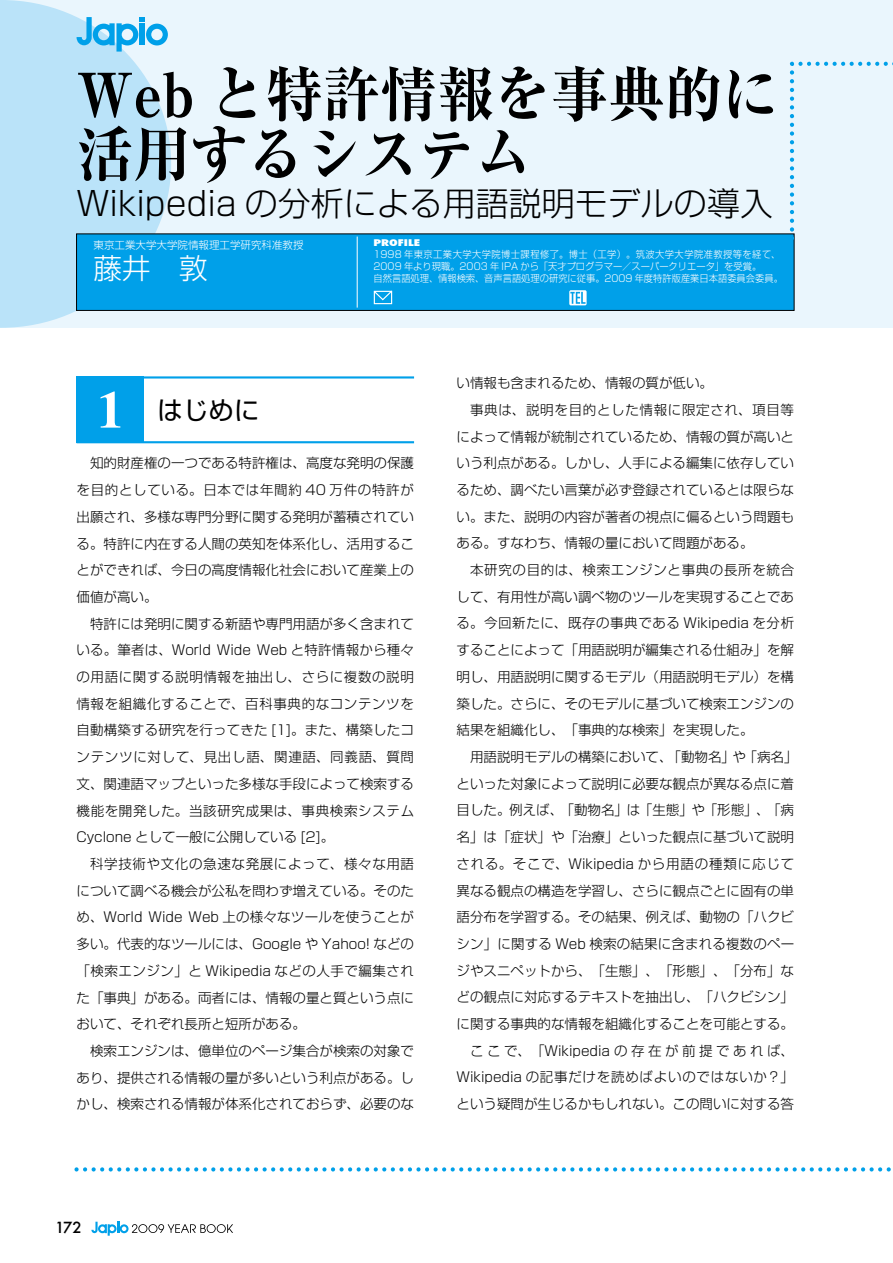
<style>
.page{position:relative;width:893px;height:1263px;background:#fff}
.page>*{position:absolute;margin:0;border:0;box-sizing:border-box;transform-origin:0 0}
.t1{font:700 expanded 60px/60px "Ryumin Pro";color:#000;scale:.95 1}
.t2{font:300 33px "Shin Go Pro";color:#000}
.t3{font:300 28.5px "Shin Go Pro";color:#fff}
.t4{font:25.5px "Shin Go Pro";color:#000}
.t5{font:500 15px "Futura";color:#000}
.t6{font:300 13.5px/26.7px "Shin Go Pro";color:#000;text-align:justify}
.t7{font:300 13.5px "Shin Go Pro";letter-spacing:.05em;color:#000}
.t8{font:300 13.5px "Shin Go Pro";letter-spacing:.04em;color:#000}
.t9{font:300 13.5px "Shin Go Pro";letter-spacing:.06em;color:#000}
.t10{font:300 13.5px "Shin Go Pro";letter-spacing:.055em;color:#000}
.t11{font:300 13.5px "Shin Go Pro";letter-spacing:.255em;color:#000}
.t12{font:300 10.5px "Shin Go Pro";color:#fff}
.t13{font:300 9.75px/12px "Shin Go Pro";color:#fff;scale:.95 1}
.t14{font:800 condensed 9px "Futura";color:#fff;scale:1.5 1}
.s1{font-family:"Times";font-weight:700;font-size:52.5px;color:#fff}
</style>
<div class="page">
<div style="left:0;top:0;width:893px;height:327px;background:#eaf6fd"></div>
<svg style="left:0;top:0;width:171px;height:328px;background:#c0e5f9"></svg>
<div style="left:76px;top:234px;width:718px;height:77px;background:#00a0e9;border:1px solid #000"></div>
<svg style="left:790px;top:64px;width:4px;height:166px"></svg>
<svg style="left:800px;top:62px;width:93px;height:4px"></svg>
<svg style="left:85px;top:1167px;width:806px;height:4px"></svg>
<hr style="left:357px;top:237px;width:1px;height:71px;background:#fff">
<svg style="left:91px;top:1222px;width:142px;height:14px"></svg>
<svg style="left:77px;top:17px;width:91px;height:35px"></svg>
<div style="left:77px;top:376px;width:67px;height:67px;background:#00a0e9"></div>
<hr style="left:77px;top:376px;width:337px;height:2px;background:#00a0e9">
<hr style="left:77px;top:441px;width:337px;height:2px;background:#00a0e9">
<svg style="left:373px;top:290px;width:20px;height:15px"></svg>
<svg style="left:569px;top:290px;width:18px;height:15px"></svg>
<h1 class="t1" style="left:77px;top:60px;width:741px">Web と特許情報を事典的に活用するシステム</h1>
<h2 class="t2" style="left:77px;top:176px;width:698px">Wikipedia の分析による用語説明モデルの導入</h2>
<p class="t12" style="left:94px;top:237px;width:211px">東京工業大学大学院情報理工学研究科准教授</p>
<h3 class="t3" style="left:94px;top:245px;width:115px">藤井　敦</h3>
<p class="t14" style="left:374px;top:237px;width:32px">PROFILE</p>
<p class="t13" style="left:374px;top:247px;width:432px">1998 年東京工業大学大学院博士課程修了。博士（工学）。筑波大学大学院准教授等を経て、<br>2009 年より現職。2003 年 IPA から「天才プログラマー／スーパークリエータ」を受賞。<br>自然言語処理、情報検索、音声言語処理の研究に従事。2009 年度特許版産業日本語委員会委員。</p>
<h3 class="t4" style="left:97px;top:389px;width:164px"><span class="s1">1</span> はじめに</h3>
<p class="t6" style="left:77px;top:448px;width:339px;text-indent:14px">知的財産権の一つである特許権は、高度な発明の保護を目的としている。日本では年間約 40 万件の特許が出願され、多様な専門分野に関する発明が蓄積されている。特許に内在する人間の英知を体系化し、活用することができれば、今日の高度情報化社会において産業上の価値が高い。</p>
<p class="t6" style="left:77px;top:608px;width:339px;text-indent:14px">特許には発明に関する新語や専門用語が多く含まれている。筆者は、World Wide Web と特許情報から種々の用語に関する説明情報を抽出し、さらに複数の説明情報を組織化することで、百科事典的なコンテンツを自動構築する研究を行ってきた [1]。また、構築したコンテンツに対して、見出し語、関連語、同義語、質問文、関連語マップといった多様な手段によって検索する機能を開発した。当該研究成果は、事典検索システムCyclone として一般に公開している [2]。</p>
<p class="t6" style="left:77px;top:849px;width:339px;text-indent:14px">科学技術や文化の急速な発展によって、様々な用語について調べる機会が公私を問わず増えている。そのため、World Wide Web 上の様々なツールを使うことが多い。代表的なツールには、Google や Yahoo! などの「検索エンジン」と Wikipedia などの人手で編集された「事典」がある。両者には、情報の量と質という点において、それぞれ長所と短所がある。</p>
<p class="t6" style="left:77px;top:1036px;width:339px;text-indent:14px">検索エンジンは、億単位のページ集合が検索の対象であり、提供される情報の量が多いという利点がある。しかし、検索される情報が体系化されておらず、必要のな</p>
<p class="t6" style="left:457px;top:368px;width:258px">い情報も含まれるため、情報の質が低い。</p>
<p class="t7" style="left:470px;top:399px;width:325px">事典は、説明を目的とした情報に限定され、項目等</p>
<p class="t6" style="left:457px;top:421px;width:339px">によって情報が統制されているため、情報の質が高いと</p>
<p class="t6" style="left:457px;top:448px;width:339px">いう利点がある。しかし、人手による編集に依存してい</p>
<p class="t6" style="left:457px;top:475px;width:339px">るため、調べたい言葉が必ず登録されているとは限らな</p>
<p class="t6" style="left:457px;top:501px;width:339px">い。また、説明の内容が著者の視点に偏るという問題も</p>
<p class="t6" style="left:457px;top:528px;width:298px">ある。すなわち、情報の量において問題がある。</p>
<p class="t7" style="left:470px;top:559px;width:326px">本研究の目的は、検索エンジンと事典の長所を統合</p>
<p class="t6" style="left:457px;top:582px;width:339px">して、有用性が高い調べ物のツールを実現することであ</p>
<p class="t8" style="left:457px;top:612px;width:339px">る。今回新たに、既存の事典である Wikipedia を分析</p>
<p class="t6" style="left:457px;top:635px;width:339px">することによって「用語説明が編集される仕組み」を解</p>
<p class="t6" style="left:457px;top:662px;width:339px">明し、用語説明に関するモデル（用語説明モデル）を構</p>
<p class="t6" style="left:457px;top:688px;width:339px">築した。さらに、そのモデルに基づいて検索エンジンの</p>
<p class="t6" style="left:457px;top:715px;width:298px">結果を組織化し、「事典的な検索」を実現した。</p>
<p class="t6" style="left:470px;top:742px;width:329px">用語説明モデルの構築において、「動物名」や「病名」</p>
<p class="t6" style="left:457px;top:768px;width:339px">といった対象によって説明に必要な観点が異なる点に着</p>
<p class="t6" style="left:457px;top:795px;width:339px">目した。例えば、「動物名」は「生態」や「形態」、「病</p>
<p class="t6" style="left:457px;top:822px;width:339px">名」は「症状」や「治療」といった観点に基づいて説明</p>
<p class="t9" style="left:457px;top:852px;width:339px">される。そこで、Wikipedia から用語の種類に応じて</p>
<p class="t6" style="left:457px;top:875px;width:339px">異なる観点の構造を学習し、さらに観点ごとに固有の単</p>
<p class="t6" style="left:457px;top:902px;width:339px">語分布を学習する。その結果、例えば、動物の「ハクビ</p>
<p class="t6" style="left:457px;top:929px;width:339px">シン」に関する Web 検索の結果に含まれる複数のペー</p>
<p class="t6" style="left:457px;top:955px;width:339px">ジやスニペットから、「生態」、「形態」、「分布」な</p>
<p class="t6" style="left:457px;top:982px;width:339px">どの観点に対応するテキストを抽出し、「ハクビシン」</p>
<p class="t6" style="left:457px;top:1009px;width:339px">に関する事典的な情報を組織化することを可能とする。</p>
<p class="t11" style="left:470px;top:1039px;width:325px">ここで、「Wikipedia の存在が前提であれば、</p>
<p class="t10" style="left:457px;top:1066px;width:339px">Wikipedia の記事だけを読めばよいのではないか？」</p>
<p class="t6" style="left:457px;top:1089px;width:339px">という疑問が生じるかもしれない。この問いに対する答</p>
<p class="t5" style="left:55px;top:1217px;width:28px">172</p>
</div>
